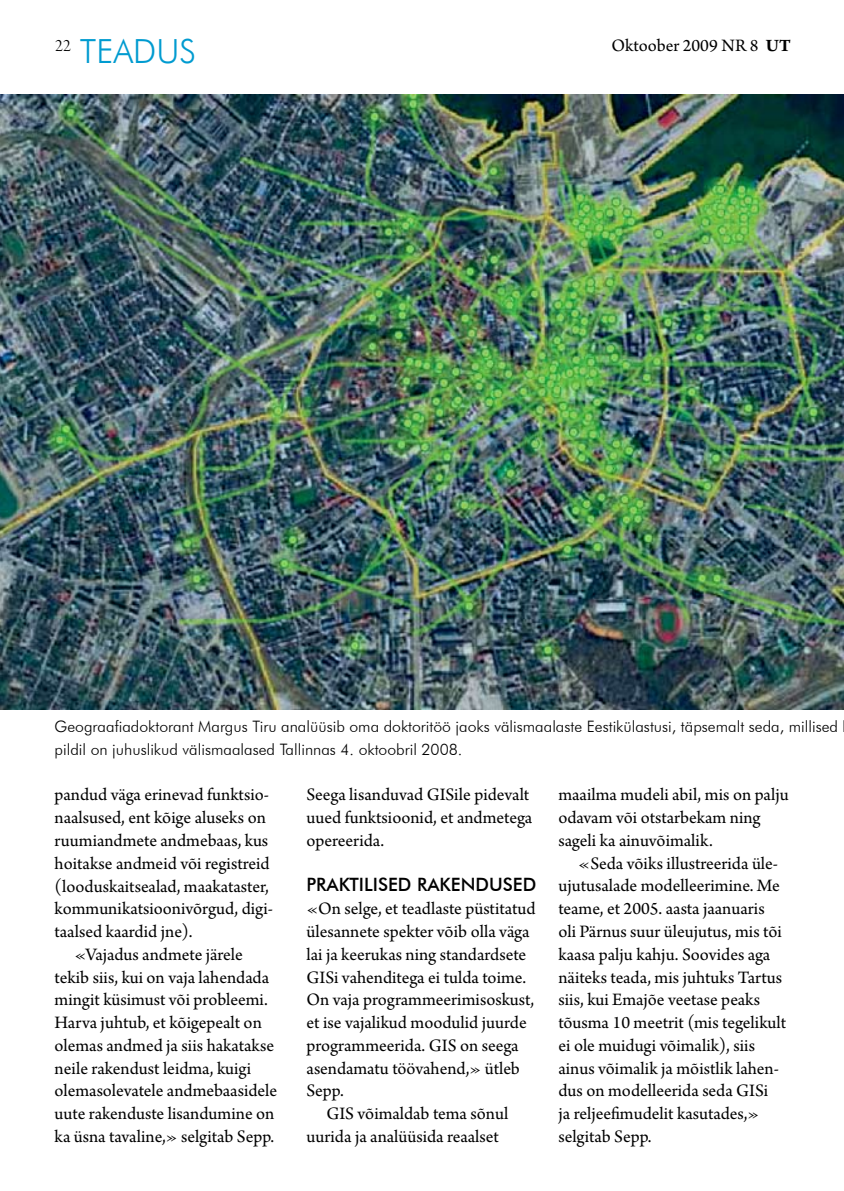
<style>
.page{position:relative;width:844px;height:1191px;background:#fff}
.page>*{position:absolute;margin:0;border:0;box-sizing:border-box;transform-origin:0 0}
.t1{font:300 33.25px "Futura BT";color:#009bd0}
.t2{font:18.38px/22.8px "Arno Pro";color:#000}
.t3{font:500 18.38px "Futura BT";color:#000}
.t4{font:18.38px "Arno Pro Light Display";color:#000}
.t5{font:300 15.75px/22.8px "Futura BT";color:#000}
.s1{font-weight:700}
</style>
<div class="page">
<img style="left:0;top:95px;width:843px;height:614px">
<p class="t4" style="left:55px;top:35px;width:18px">22</p>
<p class="t2" style="left:611px;top:35px;width:181px">Oktoober 2009 nr 8 <span class="s1">UT</span></p>
<h1 class="t1" style="left:80px;top:31px;width:118px">teadus</h1>
<p class="t5" style="left:55px;top:715px;width:784px">Geograafiadoktorant Margus Tiru analüüsib oma doktoritöö jaoks välismaalaste Eestikülastusi, täpsemalt seda, millised pildil on juhuslikud välismaalased Tallinnas 4. oktoobril 2008.</p>
<p class="t2" style="left:55px;top:784px;width:216px">pandud väga erinevad funktsio-</p>
<p class="t2" style="left:55px;top:807px;width:213px">naalsused, ent kõige aluseks on</p>
<p class="t2" style="left:55px;top:830px;width:215px">ruumiandmete andmebaas, kus</p>
<p class="t2" style="left:55px;top:852px;width:216px">hoitakse andmeid või registreid</p>
<p class="t2" style="left:55px;top:875px;width:216px">(looduskaitsealad, maakataster,</p>
<p class="t2" style="left:55px;top:898px;width:220px">kommunikatsioonivõrgud, digi-</p>
<p class="t2" style="left:55px;top:921px;width:139px">taalsed kaardid jne).</p>
<p class="t2" style="left:74px;top:944px;width:170px">«Vajadus andmete järele</p>
<p class="t2" style="left:55px;top:966px;width:216px">tekib siis, kui on vaja lahendada</p>
<p class="t2" style="left:55px;top:989px;width:215px">mingit küsimust või probleemi.</p>
<p class="t2" style="left:55px;top:1012px;width:209px">Harva juhtub, et kõigepealt on</p>
<p class="t2" style="left:55px;top:1035px;width:221px">olemas andmed ja siis hakatakse</p>
<p class="t2" style="left:55px;top:1057px;width:198px">neile rakendust leidma, kuigi</p>
<p class="t2" style="left:55px;top:1080px;width:224px">olemasolevatele andmebaasidele</p>
<p class="t2" style="left:55px;top:1103px;width:221px">uute rakenduste lisandumine on</p>
<p class="t2" style="left:55px;top:1126px;width:221px">ka üsna tavaline,» selgitab Sepp.</p>
<p class="t2" style="left:306px;top:784px;width:227px">Seega lisanduvad GISile pidevalt uued funktsioonid, et andmetega opereerida.</p>
<p class="t3" style="left:306px;top:873px;width:231px">PRAKTILISED RAKENDUSED</p>
<p class="t2" style="left:306px;top:898px;width:230px">«On selge, et teadlaste püstitatud ülesannete spekter võib olla väga lai ja keerukas ning standardsete<br>GISi vahenditega ei tulda toime.<br>On vaja programmeerimisoskust, et ise vajalikud moodulid juurde programmeerida. GIS on seega asendamatu töövahend,» ütleb<br>Sepp.</p>
<p class="t2" style="left:306px;top:1103px;width:203px;text-indent:20px">GIS võimaldab tema sõnul uurida ja analüüsida reaalset</p>
<p class="t2" style="left:558px;top:784px;width:232px">maailma mudeli abil, mis on palju odavam või otstarbekam ning sageli ka ainuvõimalik.</p>
<p class="t2" style="left:558px;top:852px;width:229px;text-indent:20px">«Seda võiks illustreerida üle&shy;ujutusalade modelleerimine. Me teame, et 2005. aasta jaanuaris oli Pärnus suur üleujutus, mis tõi kaasa palju kahju. Soovides aga näiteks teada, mis juhtuks Tartus siis, kui Emajõe veetase peaks tõusma 10 meetrit (mis tegelikult ei ole muidugi võimalik), siis ainus võimalik ja mõistlik lahen&shy;dus on modelleerida seda GISi<br>ja reljeefimudelit kasutades,» selgitab Sepp.</p>
</div>
